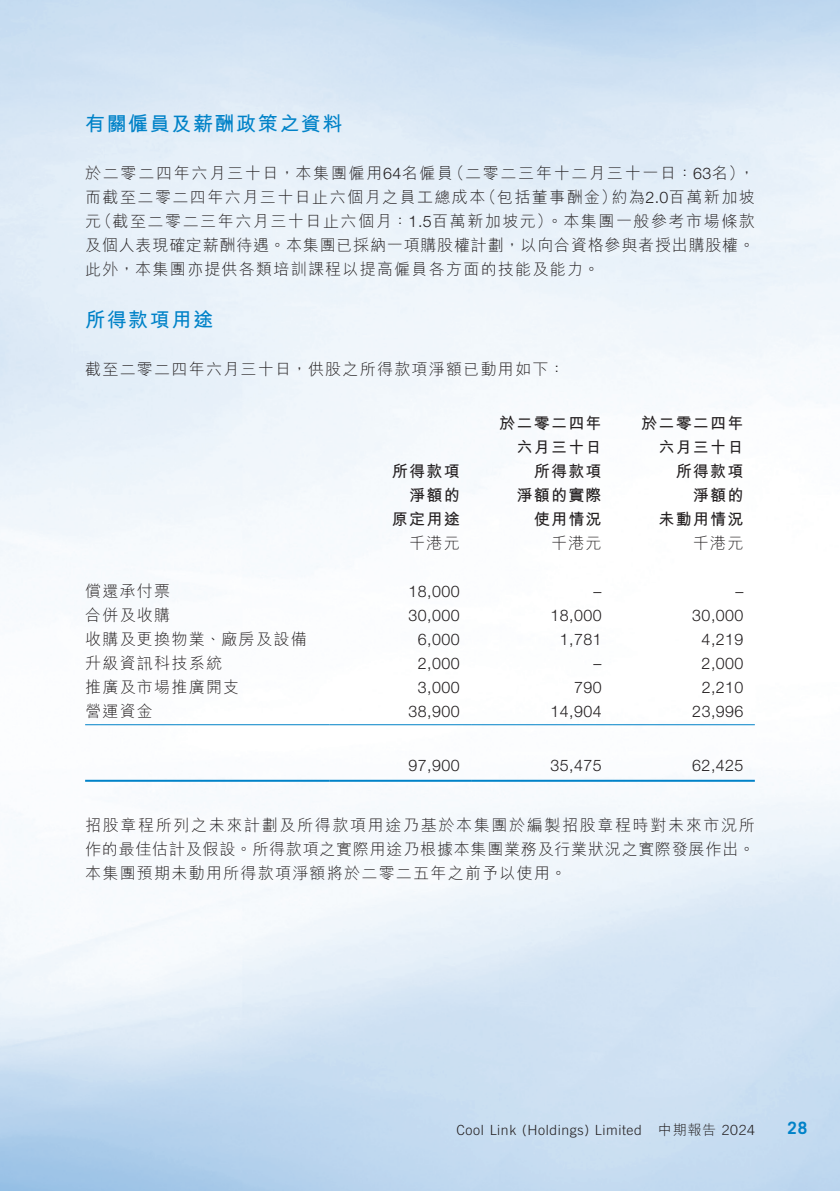
<style>
.page{position:relative;width:840px;height:1191px;background:#fff}
.page>*{position:absolute;margin:0;border:0;box-sizing:border-box;transform-origin:0 0}
.t1{font:700 20px "M Hei HK";letter-spacing:.08em;color:#0082c8}
.t2{font:700 17px "Trade Gothic LT Std";color:#0082c8}
.t3{font:300 16px/24px "M Hei HK";letter-spacing:.08em;color:#231f20}
.t4{font:300 16px "Helvetica Neue LT Std";letter-spacing:.03em;color:#231f20}
.t5{font:300 16px/24px "M Hei HK";letter-spacing:.05em;color:#231f20}
.t6{font:700 16px/24px "M Hei HK";letter-spacing:.08em;color:#231f20;text-align:right}
.t7{font:300 16px "M Hei HK";letter-spacing:.11em;color:#231f20}
.t8{font:300 14px "Trade Gothic LT Std";letter-spacing:.04em;color:#231f20}
.t9{font:300 14px "M Hei HK";color:#231f20}
.s1{font-family:"Helvetica Neue LT Std"}
.s2{font-family:"Trade Gothic LT Std"}
</style>
<div class="page">
<img style="left:0;top:0;width:839px;height:1191px">
<hr style="left:85px;top:724px;width:244px;height:1px;background:#0082c8">
<hr style="left:329px;top:724px;width:142px;height:1px;background:#0082c8">
<hr style="left:471px;top:724px;width:141px;height:1px;background:#0082c8">
<hr style="left:612px;top:724px;width:142px;height:1px;background:#0082c8">
<hr style="left:85px;top:779px;width:244px;height:2px;background:#0082c8">
<hr style="left:329px;top:779px;width:142px;height:2px;background:#0082c8">
<hr style="left:471px;top:779px;width:141px;height:2px;background:#0082c8">
<hr style="left:612px;top:779px;width:142px;height:2px;background:#0082c8">
<p class="t1" style="left:85px;top:109px;width:259px">有關僱員及薪酬政策之資料</p>
<p class="t7" style="left:448px;top:165px;width:297px">（二零二三年十二月三十一日：<span class="s1">63</span>名(</p>
<p class="t7" style="left:85px;top:165px;width:369px">於二零二四年六月三十日，本集團僱用<span class="s1">64</span>名僱員</p>
<p class="t3" style="left:738px;top:161px;width:17px">，</p>
<p class="t3" style="left:480px;top:185px;width:138px">（包括董事酬金）</p>
<p class="t3" style="left:611px;top:185px;width:145px">約為<span class="s1">2.0</span>百萬新加坡</p>
<p class="t3" style="left:96px;top:185px;width:660px;text-indent:-11px">而截至二零二四年六月三十日止六個月之員工總成本<br>（截至二零二三年六月三十日止六個月：<span class="s1">1.5</span>百萬新加坡元）。本集團一般參考市場條款</p>
<p class="t5" style="left:85px;top:209px;width:670px">元<br>及個人表現確定薪酬待遇。本集團已採納一項購股權計劃，以向合資格參與者授出購股權。此外，本集團亦提供各類培訓課程以提高僱員各方面的技能及能力。</p>
<p class="t1" style="left:85px;top:305px;width:129px">所得款項用途</p>
<p class="t3" style="left:85px;top:357px;width:481px">截至二零二四年六月三十日，供股之所得款項淨額已動用如下：</p>
<p class="t6" style="left:391px;top:458px;width:69px">所得款項淨額的原定用途</p>
<p class="t3" style="left:409px;top:531px;width:52px">千港元</p>
<p class="t6" style="left:499px;top:410px;width:104px">於二零二四年六月三十日所得款項<br>淨額的實際使用情況</p>
<p class="t6" style="left:640px;top:410px;width:104px">於二零二四年六月三十日所得款項<br>淨額的<br>未動用情況</p>
<p class="t3" style="left:692px;top:531px;width:52px">千港元</p>
<p class="t3" style="left:550px;top:531px;width:52px">千港元</p>
<p class="t3" style="left:85px;top:579px;width:86px">償還承付票</p>
<p class="t4" style="left:408px;top:581px;width:53px">18,000</p>
<p class="t4" style="left:593px;top:581px;width:9px">–</p>
<p class="t4" style="left:735px;top:581px;width:9px">–</p>
<p class="t3" style="left:85px;top:603px;width:86px">合併及收購</p>
<p class="t4" style="left:408px;top:605px;width:53px">30,000</p>
<p class="t4" style="left:550px;top:605px;width:53px">18,000</p>
<p class="t4" style="left:692px;top:605px;width:53px">30,000</p>
<p class="t3" style="left:85px;top:627px;width:223px">收購及更換物業、廠房及設備</p>
<p class="t4" style="left:417px;top:629px;width:43px">6,000</p>
<p class="t4" style="left:559px;top:629px;width:43px">1,781</p>
<p class="t4" style="left:701px;top:629px;width:43px">4,219</p>
<p class="t3" style="left:85px;top:651px;width:138px">升級資訊科技系統</p>
<p class="t4" style="left:417px;top:653px;width:43px">2,000</p>
<p class="t4" style="left:593px;top:653px;width:9px">–</p>
<p class="t4" style="left:701px;top:653px;width:43px">2,000</p>
<p class="t3" style="left:85px;top:675px;width:155px">推廣及市場推廣開支</p>
<p class="t4" style="left:417px;top:677px;width:43px">3,000</p>
<p class="t4" style="left:573px;top:677px;width:29px">790</p>
<p class="t4" style="left:701px;top:677px;width:43px">2,210</p>
<p class="t3" style="left:85px;top:699px;width:69px">營運資金</p>
<p class="t4" style="left:408px;top:701px;width:53px">38,900</p>
<p class="t4" style="left:550px;top:701px;width:53px">14,904</p>
<p class="t4" style="left:692px;top:701px;width:53px">23,996</p>
<p class="t4" style="left:408px;top:755px;width:53px">97,900</p>
<p class="t4" style="left:550px;top:755px;width:53px">35,475</p>
<p class="t4" style="left:692px;top:755px;width:53px">62,425</p>
<p class="t3" style="left:85px;top:813px;width:670px;text-align:justify">招股章程所列之未來計劃及所得款項用途乃基於本集團於編製招股章程時對未來市況所作的最佳估計及假設。所得款項之實際用途乃根據本集團業務及行業狀況之實際發展作出。本集團預期未動用所得款項淨額將於二零二五年之前予以使用。</p>
<p class="t8" style="left:456px;top:1121px;width:187px">Cool Link (Holdings) Limited</p>
<p class="t9" style="left:658px;top:1123px;width:98px">中期報告 <span class="s2">2024</span></p>
<p class="t2" style="left:787px;top:1117px;width:21px">28</p>
</div>
